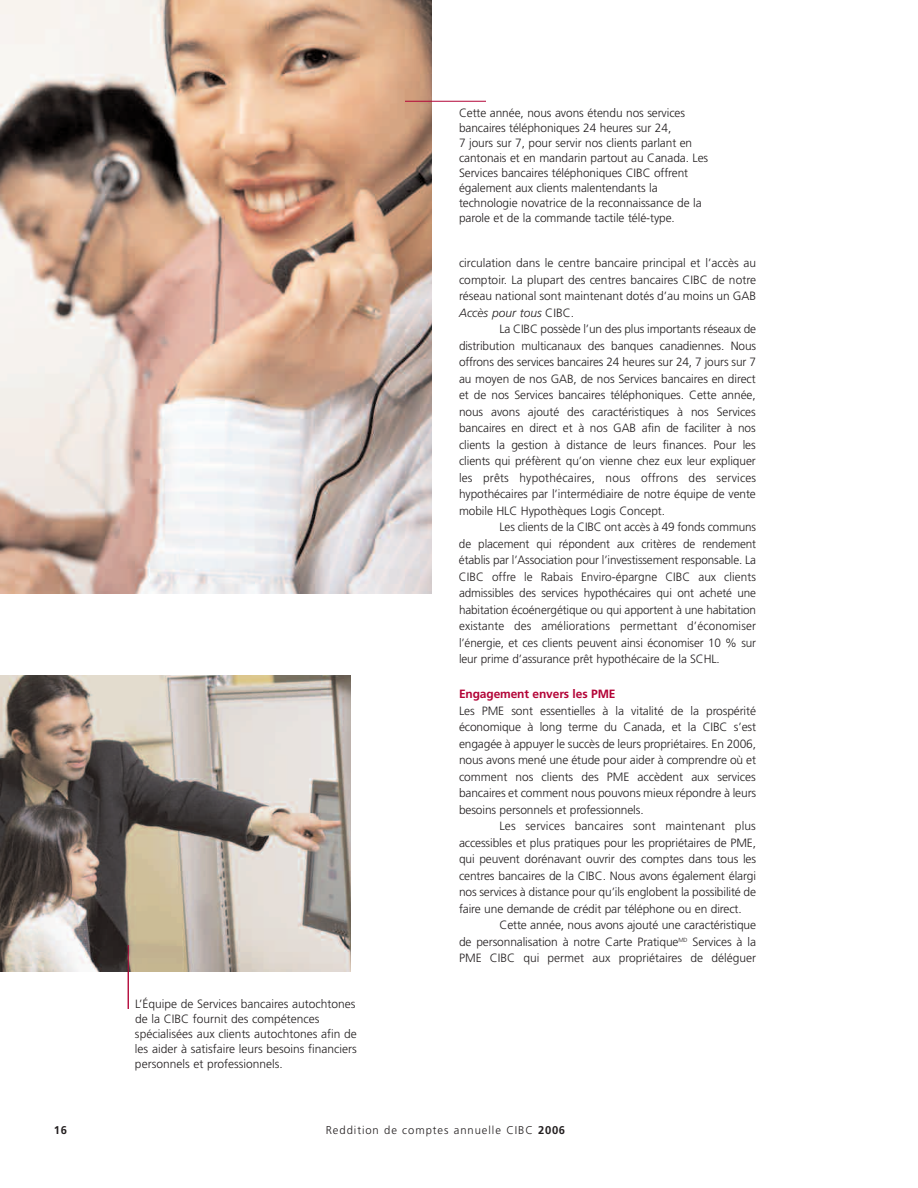
<style>
.page{position:relative;width:918px;height:1188px;background:#fff}
.page>*{position:absolute;margin:0;border:0;box-sizing:border-box;transform-origin:0 0}
.t1{font:300 12px/16.5px "Frutiger";letter-spacing:-.005em;color:#231f20;text-align:justify}
.t2{font:700 12px "Frutiger";letter-spacing:-.01em;color:#b30437}
.t3{font:300 11.25px "Frutiger";letter-spacing:.085em;color:#231f20}
.t4{font:700 11.25px "Frutiger";color:#231f20}
.s1{font-style:italic}
.s2{font-weight:700}
</style>
<div class="page">
<img style="left:0;top:0;width:432px;height:594px">
<hr style="left:405px;top:101px;width:81px;height:1px;background:#b30437">
<img style="left:0;top:675px;width:351px;height:297px">
<hr style="left:128px;top:945px;width:1px;height:64px;background:#b30437">
<p class="t1" style="left:135px;top:997px;width:223px;line-height:15px;text-align:left">L’Équipe de Services bancaires autochtones de la CIBC fournit des compétences spécialisées aux clients autochtones afin de les aider à satisfaire leurs besoins financiers personnels et professionnels.</p>
<p class="t1" style="left:459px;top:106px;width:251px;line-height:15px;text-align:left">Cette année, nous avons étendu nos services bancaires téléphoniques 24 heures sur 24,<br>7 jours sur 7, pour servir nos clients parlant en cantonais et en mandarin partout au Canada. Les Services bancaires téléphoniques CIBC offrent également aux clients malentendants la technologie novatrice de la reconnaissance de la parole et de la commande tactile télé-type.</p>
<p class="t1" style="left:459px;top:256px;width:299px">circulation dans le centre bancaire principal et l’accès au comptoir. La plupart des centres bancaires CIBC de notre réseau national sont maintenant dotés d’au moins un GAB <span class="s1">Accès pour tous</span> CIBC.</p>
<p class="t1" style="left:459px;top:322px;width:299px;text-indent:40px">La CIBC possède l’un des plus importants réseaux de distribution multicanaux des banques canadiennes. Nous offrons des services bancaires 24 heures sur 24, 7 jours sur 7 au moyen de nos GAB, de nos Services bancaires en direct et de nos Services bancaires téléphoniques. Cette année, nous avons ajouté des caractéristiques à nos Services bancaires en direct et à nos GAB afin de faciliter à nos clients la gestion à distance de leurs finances. Pour les clients qui préfèrent qu’on vienne chez eux leur expliquer les prêts hypothécaires, nous offrons des services hypothécaires par l’intermédiaire de notre équipe de vente mobile HLC Hypothèques Logis Concept.</p>
<p class="t1" style="left:459px;top:520px;width:299px;text-indent:41px">Les clients de la CIBC ont accès à 49 fonds communs de placement qui répondent aux critères de rendement établis par l’Association pour l’investissement responsable. La CIBC offre le Rabais Enviro-épargne CIBC aux clients admissibles des services hypothécaires qui ont acheté une habitation écoénergétique ou qui apportent à une habitation existante des améliorations permettant d’économiser l’énergie, et ces clients peuvent ainsi économiser 10 % sur leur prime d’assurance prêt hypothécaire de la SCHL.</p>
<p class="t2" style="left:459px;top:689px;width:158px">Engagement envers les PME</p>
<p class="t1" style="left:459px;top:703px;width:299px">Les PME sont essentielles à la vitalité de la prospérité économique à long terme du Canada, et la CIBC s’est engagée à appuyer le succès de leurs propriétaires. En 2006, nous avons mené une étude pour aider à comprendre où et comment nos clients des PME accèdent aux services bancaires et comment nous pouvons mieux répondre à leurs besoins personnels et professionnels.</p>
<p class="t1" style="left:459px;top:819px;width:299px;text-indent:40px">Les services bancaires sont maintenant plus accessibles et plus pratiques pour les propriétaires de PME, qui peuvent dorénavant ouvrir des comptes dans tous les centres bancaires de la CIBC. Nous avons également élargi nos services à distance pour qu’ils englobent la possibilité de faire une demande de crédit par téléphone ou en direct.</p>
<p class="t1" style="left:459px;top:918px;width:299px;text-indent:40px">Cette année, nous avons ajouté une caractéristique de personnalisation à notre Carte Pratique<sup>MD</sup> Services à la PME CIBC qui permet aux propriétaires de déléguer</p>
<p class="t4" style="left:54px;top:1126px;width:15px">16</p>
<p class="t3" style="left:326px;top:1126px;width:241px">Reddition de comptes annuelle CIBC <span class="s2">2006</span></p>
</div>
